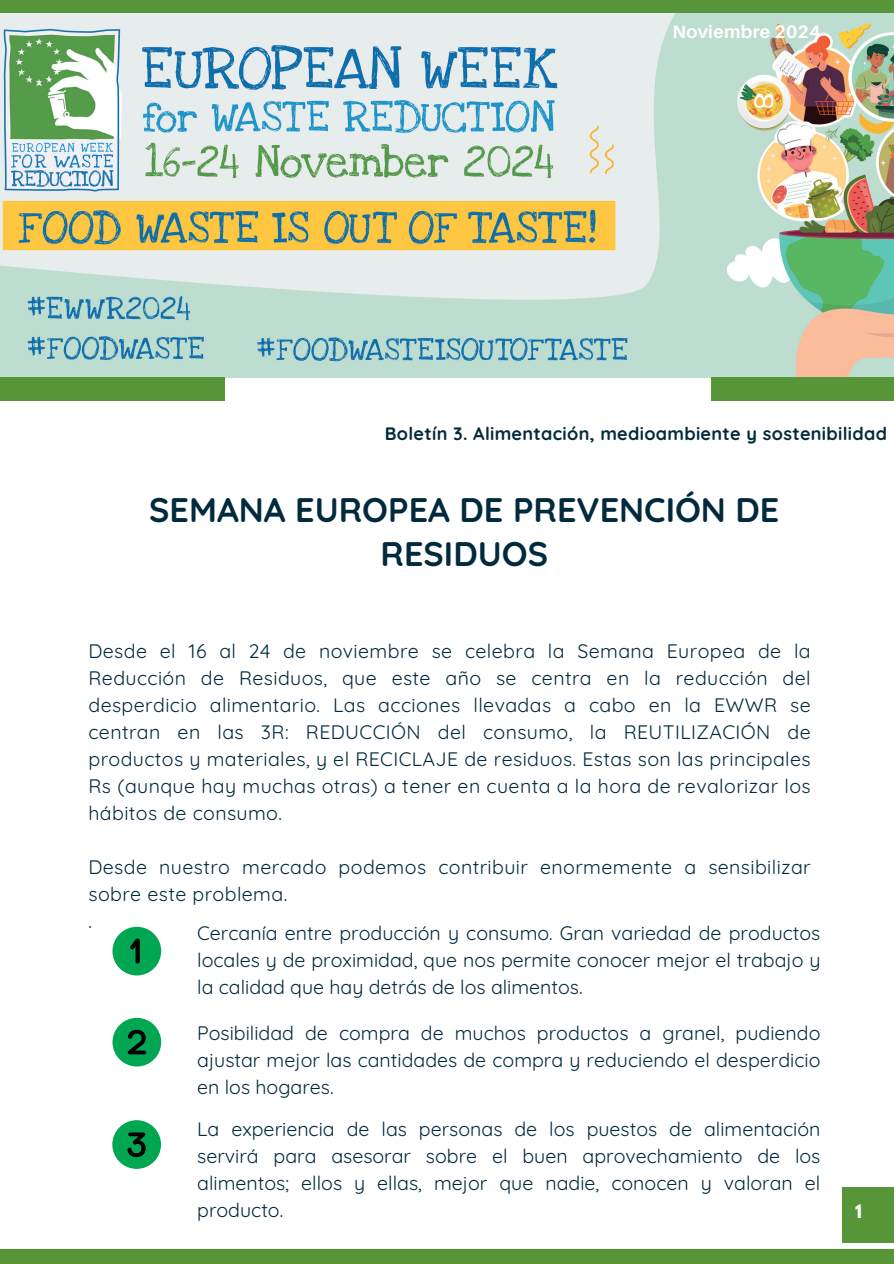
<style>
.page{position:relative;width:894px;height:1264px;background:#fff}
.page>*{position:absolute;margin:0;border:0;box-sizing:border-box;transform-origin:0 0}
.t1{font:700 34.05px/43.8px "Quicksand";color:#022a3d;text-align:center}
.t2{font:19.5px/27px "Quicksand";color:#022a3d;text-align:justify}
.t3{font:19.5px/27px "Quicksand";letter-spacing:.02em;color:#022a3d}
.t4{font:700 18px "Quicksand";letter-spacing:.015em;color:#022a3d}
.t5{font:700 18px "Aileron";letter-spacing:.015em;color:#fff}
.t6{font:700 16.5px "League Spartan";color:#fff}
</style>
<div class="page">
<img style="left:0;top:12px;width:893px;height:365px">
<div style="left:0;top:377px;width:224px;height:23px;background:#569639"></div>
<div style="left:711px;top:377px;width:182px;height:23px;background:#569639"></div>
<div style="left:0;top:0;width:893px;height:12px;background:#569639"></div>
<div style="left:0;top:1249px;width:893px;height:14px;background:#569639"></div>
<div style="left:112px;top:926px;width:49px;height:49px;background:#00a651;border-radius:50%"></div>
<svg style="left:130px;top:938px;width:10px;height:25px"></svg>
<div style="left:112px;top:1017px;width:49px;height:49px;background:#00a651;border-radius:50%"></div>
<svg style="left:128px;top:1029px;width:18px;height:25px"></svg>
<div style="left:112px;top:1120px;width:49px;height:48px;background:#00a651;border-radius:50%"></div>
<svg style="left:127px;top:1132px;width:19px;height:24px"></svg>
<div style="left:841px;top:1186px;width:52px;height:56px;background:#569639"></div>
<p class="t5" style="left:672px;top:21px;width:149px">Noviembre 2024</p>
<p class="t4" style="left:384px;top:422px;width:503px">Boletín 3. Alimentación, medioambiente y sostenibilidad</p>
<p class="t1" style="left:149px;top:487px;width:631px">SEMANA EUROPEA DE PREVENCIÓN DE<br>RESIDUOS</p>
<p class="t2" style="left:88px;top:637px;width:723px">Desde el 16 al 24 de noviembre se celebra la Semana Europea de la Reducción de Residuos, que este año se centra en la reducción del desperdicio alimentario. Las acciones llevadas a cabo en la EWWR se centran en las 3R: REDUCCIÓN del consumo, la REUTILIZACIÓN de productos y materiales, y el RECICLAJE de residuos. Estas son las principales Rs (aunque hay muchas otras) a tener en cuenta a la hora de revalorizar los hábitos de consumo.</p>
<h2 class="t3" style="left:88px;top:853px;width:723px">Desde nuestro mercado podemos contribuir enormemente a sensibilizar sobre este problema.</h2>
<h2 class="t2" style="left:88px;top:907px;width:5px">.</h2>
<p class="t2" style="left:197px;top:919px;width:624px">Cercanía entre producción y consumo. Gran variedad de productos locales y de proximidad, que nos permite conocer mejor el trabajo y la calidad que hay detrás de los alimentos.</p>
<p class="t2" style="left:197px;top:1019px;width:624px">Posibilidad de compra de muchos productos a granel, pudiendo ajustar mejor las cantidades de compra y reduciendo el desperdicio en los hogares.</p>
<p class="t2" style="left:197px;top:1114px;width:624px">La experiencia de las personas de los puestos de alimentación servirá para asesorar sobre el buen aprovechamiento de los alimentos; ellos y ellas, mejor que nadie, conocen y valoran el producto.</p>
<h1 class="t6" style="left:855px;top:1203px;width:8px">1</h1>
</div>
